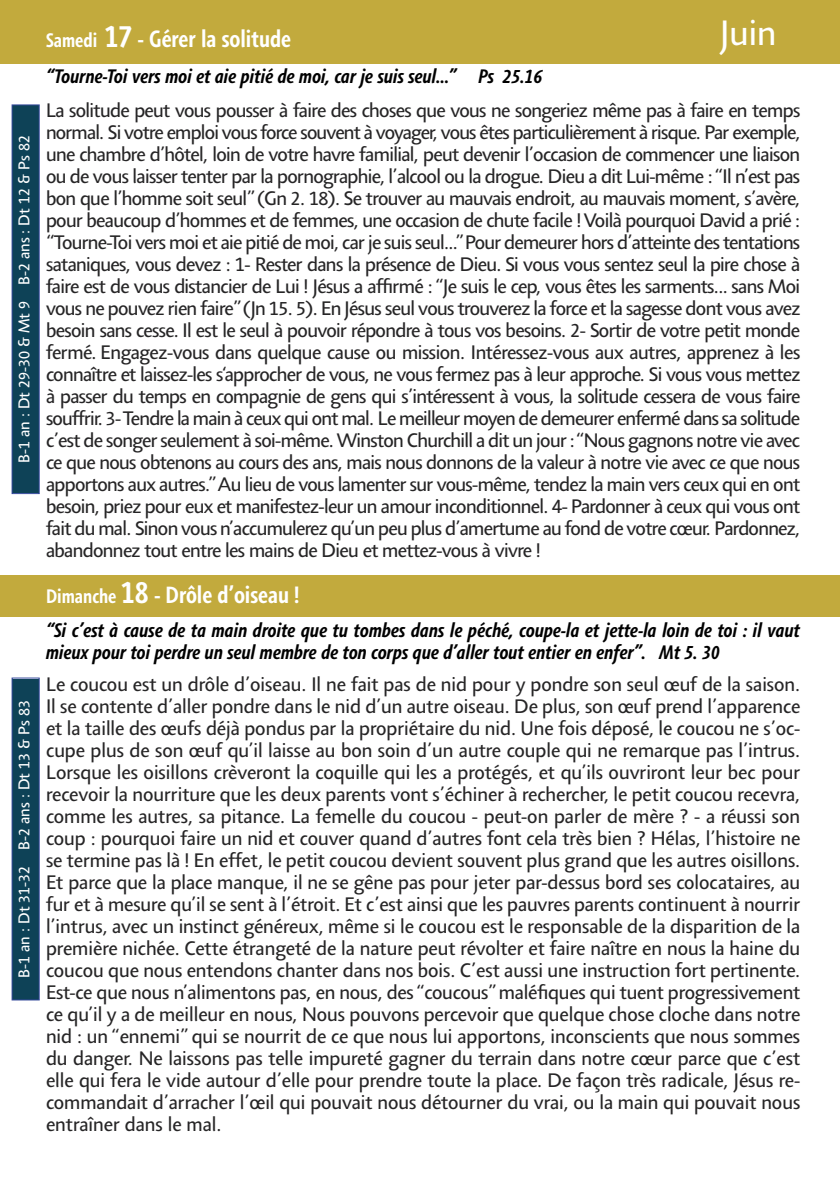
<style>
.page{position:relative;width:840px;height:1191px;background:#fff}
.page>*{position:absolute;margin:0;border:0;box-sizing:border-box;transform-origin:0 0}
.t1{font:36px "Agilita LT Std";color:#fff}
.t2{font:700 condensed 24px "Agilita LT Std";color:#fff}
.t3{font:20px/22px "Agilita LT Std";letter-spacing:-.025em;color:#262526;text-align:justify}
.t4{font:italic 700 condensed 20px/22px "Agilita LT Std";color:#000}
.t5{font:16px "Agilita LT Std";color:#fff}
.s1{font-size:20px}
.s2{font-size:32px}
</style>
<div class="page">
<div style="left:0;top:0;width:839px;height:64px;background:#c2aa3d"></div>
<div style="left:0;top:575px;width:839px;height:41px;background:#c2aa3d"></div>
<div style="left:13px;top:105px;width:26px;height:388px;background:#0e4257"></div>
<div style="left:12px;top:104px;width:28px;height:390px;border:1px solid #33489a"></div>
<div style="left:13px;top:678px;width:26px;height:321px;background:#0e4257"></div>
<div style="left:12px;top:677px;width:28px;height:323px;border:1px solid #33489a"></div>
<p class="t5" style="left:15px;top:463px;width:329px;rotate:-90deg">B-1 an : Dt 29-30 &amp; Mt 9 B-2 ans : Dt 12 &amp; Ps 82</p>
<p class="t5" style="left:15px;top:977px;width:279px;rotate:-90deg">B-1 an : Dt 31-32 B-2 ans : Dt 13 &amp; Ps 83</p>
<p class="t2" style="left:46px;top:29px;width:246px"><span class="s1">Samedi</span> <span class="s2">17</span> - Gérer la solitude</p>
<h1 class="t1" style="left:719px;top:12px;width:57px">Juin</h1>
<p class="t4" style="left:46px;top:65px;width:498px">“Tourne-Toi vers moi et aie pitié de moi, car je suis seul...” Ps 25.16</p>
<p class="t3" style="left:46px;top:99px;width:755px">La solitude peut vous pousser à faire des choses que vous ne songeriez même pas à faire en temps normal. Si votre emploi vous force souvent à voyager, vous êtes particulièrement à risque. Par exemple, une chambre d’hôtel, loin de votre havre familial, peut devenir l’occasion de commencer une liaison ou de vous laisser tenter par la pornographie, l’alcool ou la drogue. Dieu a dit Lui-même : “Il n’est pas bon que l’homme soit seul” (Gn 2. 18). Se trouver au mauvais endroit, au mauvais moment, s’avère, pour beaucoup d’hommes et de femmes, une occasion de chute facile ! Voilà pourquoi David a prié : “Tourne-Toi vers moi et aie pitié de moi, car je suis seul...” Pour demeurer hors d’atteinte des tentations sataniques, vous devez : 1- Rester dans la présence de Dieu. Si vous vous sentez seul la pire chose à faire est de vous distancier de Lui ! Jésus a affirmé : “Je suis le cep, vous êtes les sarments... sans Moi vous ne pouvez rien faire” (Jn 15. 5). En Jésus seul vous trouverez la force et la sagesse dont vous avez besoin sans cesse. Il est le seul à pouvoir répondre à tous vos besoins. 2- Sortir de votre petit monde fermé. Engagez-vous dans quelque cause ou mission. Intéressez-vous aux autres, apprenez à les connaître et laissez-les s‘approcher de vous, ne vous fermez pas à leur approche. Si vous vous mettez à passer du temps en compagnie de gens qui s’intéressent à vous, la solitude cessera de vous faire souffrir. 3- Tendre la main à ceux qui ont mal. Le meilleur moyen de demeurer enfermé dans sa solitude c’est de songer seulement à soi-même. Winston Churchill a dit un jour : “Nous gagnons notre vie avec ce que nous obtenons au cours des ans, mais nous donnons de la valeur à notre vie avec ce que nous apportons aux autres.” Au lieu de vous lamenter sur vous-même, tendez la main vers ceux qui en ont besoin, priez pour eux et manifestez-leur un amour inconditionnel. 4- Pardonner à ceux qui vous ont fait du mal. Sinon vous n’accumulerez qu’un peu plus d’amertume au fond de votre cœur. Pardonnez, abandonnez tout entre les mains de Dieu et mettez-vous à vivre !</p>
<p class="t2" style="left:46px;top:585px;width:255px"><span class="s1">Dimanche</span> <span class="s2">18</span> - Drôle d’oiseau !</p>
<p class="t4" style="left:46px;top:619px;width:755px">“Si c’est à cause de ta main droite que tu tombes dans le péché, coupe-la et jette-la loin de toi : il vaut mieux pour toi perdre un seul membre de ton corps que d’aller tout entier en enfer”. Mt 5. 30</p>
<p class="t3" style="left:46px;top:673px;width:755px">Le coucou est un drôle d’oiseau. Il ne fait pas de nid pour y pondre son seul œuf de la saison.<br>Il se contente d’aller pondre dans le nid d’un autre oiseau. De plus, son œuf prend l’apparence et la taille des œufs déjà pondus par la propriétaire du nid. Une fois déposé, le coucou ne s’oc&shy;cupe plus de son œuf qu’il laisse au bon soin d’un autre couple qui ne remarque pas l’intrus.<br>Lorsque les oisillons crèveront la coquille qui les a protégés, et qu’ils ouvriront leur bec pour recevoir la nourriture que les deux parents vont s’échiner à rechercher, le petit coucou recevra, comme les autres, sa pitance. La femelle du coucou - peut-on parler de mère ? - a réussi son coup : pourquoi faire un nid et couver quand d’autres font cela très bien ? Hélas, l’histoire ne se termine pas là ! En effet, le petit coucou devient souvent plus grand que les autres oisillons.<br>Et parce que la place manque, il ne se gêne pas pour jeter par-dessus bord ses colocataires, au fur et à mesure qu’il se sent à l’étroit. Et c’est ainsi que les pauvres parents continuent à nourrir l’intrus, avec un instinct généreux, même si le coucou est le responsable de la disparition de la première nichée. Cette étrangeté de la nature peut révolter et faire naître en nous la haine du coucou que nous entendons chanter dans nos bois. C’est aussi une instruction fort pertinente.<br>Est-ce que nous n’alimentons pas, en nous, des “coucous” maléfiques qui tuent progressivement ce qu’il y a de meilleur en nous, Nous pouvons percevoir que quelque chose cloche dans notre nid : un “ennemi” qui se nourrit de ce que nous lui apportons, inconscients que nous sommes du danger. Ne laissons pas telle impureté gagner du terrain dans notre cœur parce que c’est elle qui fera le vide autour d’elle pour prendre toute la place. De façon très radicale, Jésus re&shy;commandait d’arracher l’œil qui pouvait nous détourner du vrai, ou la main qui pouvait nous entraîner dans le mal.</p>
</div>
